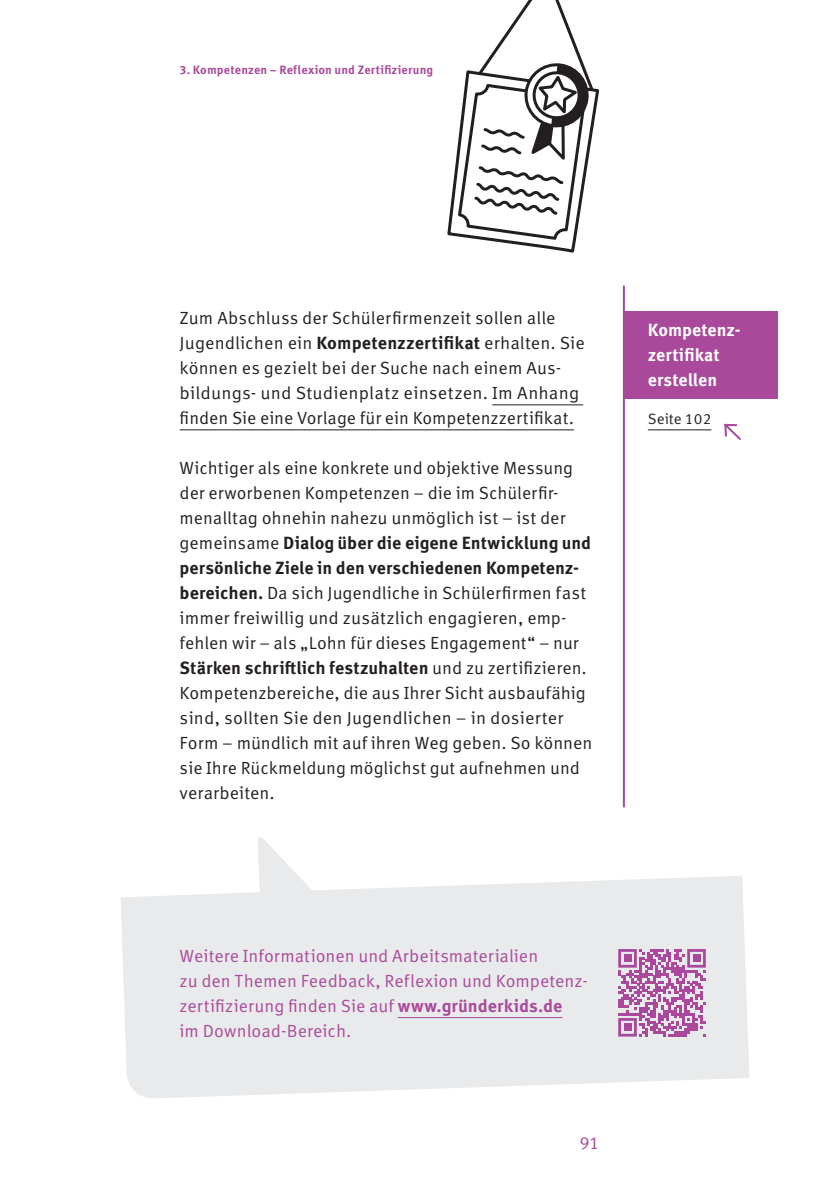
<style>
.page{position:relative;width:840px;height:1191px;background:#fff}
.page>*{position:absolute;margin:0;border:0;box-sizing:border-box;transform-origin:0 0}
.t1{font:17.6px/25px "Meta Correspondence Pro";color:#231f20}
.t2{font:17.6px/25px "Meta Correspondence Pro";color:#aa499b}
.t3{font:700 17.6px/25px "Meta Correspondence Pro";letter-spacing:.005em;color:#fff}
.t4{font:15px "Meta Correspondence Pro";color:#231f20}
.t5{font:700 12px "Meta Correspondence Pro";letter-spacing:.015em;color:#aa499b}
.s1{font-weight:700}
</style>
<div class="page">
<svg style="left:121px;top:836px;width:628px;height:262px;fill:#e9eaeb"></svg>
<hr style="left:622px;top:286px;width:2px;height:520px;background:#aa499b">
<hr style="left:492px;top:404px;width:91px;height:1px;background:#231f20">
<hr style="left:179px;top:429px;width:394px;height:1px;background:#231f20">
<div style="left:624px;top:311px;width:153px;height:88px;background:#aa499b"></div>
<svg style="left:447px;top:0;width:152px;height:253px"></svg>
<hr style="left:397px;top:1017px;width:165px;height:1px;background:#aa499b">
<hr style="left:647px;top:429px;width:64px;height:1px;background:#231f20">
<svg style="left:724px;top:423px;width:17px;height:17px"></svg>
<svg style="left:618px;top:949px;width:87px;height:87px;background:#c58fbe"></svg>
<div style="left:623px;top:954px;width:8px;height:8px;background:#aa499b"></div>
<div style="left:692px;top:954px;width:8px;height:8px;background:#aa499b"></div>
<div style="left:623px;top:1023px;width:8px;height:8px;background:#aa499b"></div>
<p class="t5" style="left:179px;top:60px;width:255px">3. Kompetenzen – Reflexion und Zertifizierung</p>
<p class="t1" style="left:179px;top:304px;width:406px">Zum Abschluss der Schülerfirmenzeit sollen alle Jugendlichen ein <span class="s1">Kompetenzzertifikat</span> erhalten. Sie können es gezielt bei der Suche nach einem Aus&shy;bildungs- und Studienplatz einsetzen. Im Anhang finden Sie eine Vorlage für ein Kompetenzzertifikat.</p>
<p class="t1" style="left:179px;top:454px;width:414px">Wichtiger als eine konkrete und objektive Messung der erworbenen Kompetenzen – die im Schülerfir&shy;menalltag ohnehin nahezu unmöglich ist – ist der gemeinsame <span class="s1">Dialog über die eigene Entwicklung und persönliche Ziele in den verschiedenen Kompetenz&shy;bereichen.</span> Da sich Jugendliche in Schülerfirmen fast immer freiwillig und zusätzlich engagieren, emp&shy;fehlen wir – als „Lohn für dieses Engagement“ – nur <span class="s1">Stärken schriftlich festzuhalten</span> und zu zertifizieren.<br>Kompetenzbereiche, die aus Ihrer Sicht ausbaufähig sind, sollten Sie den Jugendlichen – in dosierter Form – mündlich mit auf ihren Weg geben. So können sie Ihre Rückmeldung möglichst gut aufnehmen und verarbeiten.</p>
<p class="t3" style="left:647px;top:316px;width:92px">Kompetenz&shy;zertifikat erstellen</p>
<p class="t4" style="left:647px;top:407px;width:65px">Seite 102</p>
<p class="t2" style="left:179px;top:941px;width:409px">Weitere Informationen und Arbeitsmaterialien<br>zu den Themen Feedback, Reflexion und Kompetenz&shy;zertifizierung finden Sie auf <span class="s1">www.gründerkids.de<br></span>im Download-Bereich.</p>
<p class="t2" style="left:579px;top:1129px;width:22px">91</p>
</div>
